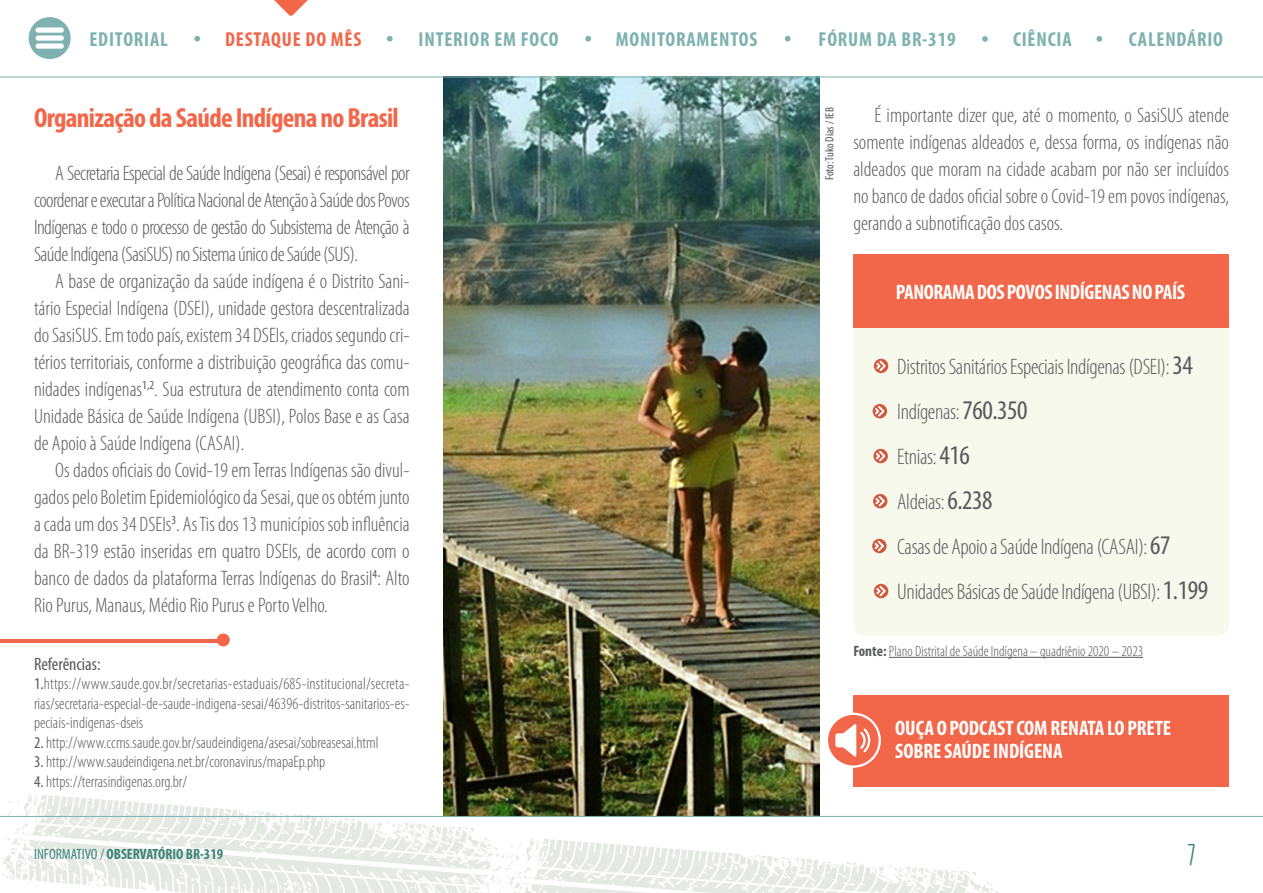
<style>
.page{position:relative;width:1263px;height:893px;background:#fff}
.page>*{position:absolute;margin:0;border:0;box-sizing:border-box;transform-origin:0 0}
.t1{font:condensed 30px "Aracne";color:#3c8476}
.t2{font:700 condensed 27.75px "Myriad Pro";letter-spacing:-.025em;color:#f26649}
.t3{font:300 condensed 22.5px "Myriad Pro";letter-spacing:-.015em;color:#58595b}
.t4{font:300 condensed 21px/27px "Myriad Pro";color:#58595b;text-align:justify}
.t5{font:700 condensed 21px/22.5px "Myriad Pro";letter-spacing:-.005em;color:#fff}
.t6{font:700 condensed 20.25px "Myriad Pro";letter-spacing:.04em;color:#7db2b0}
.t7{font:700 condensed 20.25px "Myriad Pro";letter-spacing:.04em;color:#f26649}
.t8{font:condensed 18px "Myriad Pro";color:#58595b}
.t9{font:300 condensed 16.5px/19.5px "Myriad Pro";color:#58595b;text-align:justify}
.t10{font:300 condensed 15px "Myriad Pro";color:#58595b}
.t11{font:700 condensed 15px "Myriad Pro";color:#3c8476}
.t12{font:condensed 12px "Myriad Pro";color:#58595b}
.s1{font-weight:400}
.s2{font-weight:400;font-size:27px}
.s3{font-weight:700}
</style>
<div class="page">
<img style="left:444px;top:78px;width:375px;height:738px">
<div style="left:853px;top:328px;width:376px;height:308px;background:#f6f9ec"></div>
<svg style="left:2px;top:792px;width:518px;height:101px"></svg>
<svg style="left:503px;top:836px;width:497px;height:57px"></svg>
<hr style="left:0;top:77px;width:1263px;height:1px;background:#7db2b0">
<hr style="left:0;top:816px;width:1263px;height:1px;background:#7db2b0">
<div style="left:29px;top:17px;width:42px;height:42px;background:#7db2b0;border-radius:50%"></div>
<svg style="left:36px;top:27px;width:28px;height:22px"></svg>
<hr style="left:0;top:639px;width:221px;height:4px;background:#f26649">
<div style="left:217px;top:633px;width:13px;height:13px;background:#f26649;border-radius:50%"></div>
<div style="left:853px;top:254px;width:376px;height:74px;background:#f26649"></div>
<div style="left:874px;top:359px;width:14px;height:14px;background:#d1583f;border-radius:50%"></div>
<svg style="left:876px;top:361px;width:10px;height:10px"></svg>
<div style="left:873px;top:404px;width:14px;height:14px;background:#d1583f;border-radius:50%"></div>
<svg style="left:875px;top:406px;width:9px;height:11px"></svg>
<svg style="left:873px;top:449px;width:15px;height:14px"></svg>
<svg style="left:876px;top:451px;width:9px;height:10px"></svg>
<div style="left:873px;top:494px;width:14px;height:14px;background:#d1583f;border-radius:50%"></div>
<svg style="left:875px;top:496px;width:10px;height:10px"></svg>
<svg style="left:872px;top:539px;width:15px;height:14px"></svg>
<svg style="left:874px;top:541px;width:10px;height:10px"></svg>
<div style="left:874px;top:584px;width:14px;height:14px;background:#d1583f;border-radius:50%"></div>
<svg style="left:876px;top:586px;width:10px;height:10px"></svg>
<hr style="left:889px;top:657px;width:254px;height:1px;background:#58595b">
<div style="left:853px;top:695px;width:376px;height:92px;background:#f26649"></div>
<svg style="left:827px;top:714px;width:53px;height:53px"></svg>
<div style="left:826px;top:713px;width:55px;height:55px;border:2px solid #fff;border-radius:50%"></div>
<svg style="left:835px;top:724px;width:35px;height:33px"></svg>
<svg style="left:274px;top:0;width:34px;height:16px"></svg>
<svg style="left:194px;top:36px;width:6px;height:6px"></svg>
<svg style="left:387px;top:36px;width:6px;height:6px"></svg>
<svg style="left:585px;top:36px;width:6px;height:6px"></svg>
<svg style="left:785px;top:36px;width:5px;height:6px"></svg>
<svg style="left:1096px;top:36px;width:6px;height:6px"></svg>
<svg style="left:982px;top:36px;width:6px;height:6px"></svg>
<p class="t6" style="left:90px;top:26px;width:80px">EDITORIAL</p>
<p class="t7" style="left:225px;top:26px;width:138px">DESTAQUE DO MÊS</p>
<p class="t6" style="left:419px;top:26px;width:141px">INTERIOR EM FOCO</p>
<p class="t6" style="left:616px;top:26px;width:143px">MONITORAMENTOS</p>
<p class="t6" style="left:819px;top:26px;width:139px">FÓRUM DA BR-319</p>
<p class="t6" style="left:1013px;top:26px;width:60px">CIÊNCIA</p>
<p class="t6" style="left:1129px;top:26px;width:96px">CALENDÁRIO</p>
<p class="t2" style="left:34px;top:101px;width:366px">Organização da Saúde Indígena no Brasil</p>
<p class="t4" style="left:34px;top:159px;width:377px;text-indent:21px">A Secretaria Especial de Saúde Indígena (Sesai) é responsável por coordenar e executar a Política Nacional de Atenção à Saúde dos Povos Indígenas e todo o processo de gestão do Subsistema de Atenção à Saúde Indígena (SasiSUS) no Sistema único de Saúde (SUS).</p>
<p class="t4" style="left:34px;top:267px;width:377px;text-indent:21px">A base de organização da saúde indígena é o Distrito Sani&shy;tário Especial Indígena (DSEI), unidade gestora descentralizada do SasiSUS. Em todo país, existem 34 DSEIs, criados segundo cri&shy;térios territoriais, conforme a distribuição geográfica das comu&shy;nidades indígenas<sup>1,2</sup>. Sua estrutura de atendimento conta com Unidade Básica de Saúde Indígena (UBSI), Polos Base e as Casa de Apoio à Saúde Indígena (CASAI).</p>
<p class="t4" style="left:34px;top:456px;width:377px;text-indent:21px">Os dados oficiais do Covid-19 em Terras Indígenas são divul&shy;gados pelo Boletim Epidemiológico da Sesai, que os obtém junto a cada um dos 34 DSEIs<sup>3</sup>. As Tis dos 13 municípios sob influência da BR-319 estão inseridas em quatro DSEIs, de acordo com o banco de dados da plataforma Terras Indígenas do Brasil<sup>4</sup>: Alto Rio Purus, Manaus, Médio Rio Purus e Porto Velho.</p>
<p class="t8" style="left:34px;top:653px;width:68px">Referências:</p>
<p class="t9" style="left:34px;top:674px;width:377px"><span class="s1">1.</span>https://www.saude.gov.br/secretarias-estaduais/685-institucional/secreta&shy;rias/secretaria-especial-de-saude-indigena-sesai/46396-distritos-sanitarios-es&shy;peciais-indigenas-dseis</p>
<p class="t9" style="left:34px;top:732px;width:346px"><span class="s1">2.</span> http://www.ccms.saude.gov.br/saudeindigena/asesai/sobreasesai.html</p>
<p class="t9" style="left:34px;top:752px;width:293px"><span class="s1">3.</span> http://www.saudeindigena.net.br/coronavirus/mapaEp.php</p>
<p class="t9" style="left:34px;top:771px;width:155px"><span class="s1">4.</span> https://terrasindigenas.org.br/</p>
<p class="t11" style="left:34px;top:845px;width:191px"><span class="s1">INFORMATIVO /</span> OBSERVATÓRIO BR-319</p>
<p class="t12" style="left:822px;top:180px;width:74px;rotate:-90deg">Foto: Tuko Dias / IEB</p>
<p class="t4" style="left:853px;top:102px;width:377px;text-indent:21px">É importante dizer que, até o momento, o SasiSUS atende somente indígenas aldeados e, dessa forma, os indígenas não aldeados que moram na cidade acabam por não ser incluídos no banco de dados oficial sobre o Covid-19 em povos indígenas, gerando a subnotificação dos casos.</p>
<p class="t5" style="left:896px;top:280px;width:291px">PANORAMA DOS POVOS INDÍGENAS NO PAÍS</p>
<p class="t3" style="left:897px;top:353px;width:297px">Distritos Sanitários Especiais Indígenas (DSEI): <span class="s2">34</span></p>
<p class="t3" style="left:897px;top:398px;width:132px">Indígenas: <span class="s2">760.350</span></p>
<p class="t3" style="left:897px;top:443px;width:74px">Etnias: <span class="s2">416</span></p>
<p class="t3" style="left:897px;top:488px;width:97px">Aldeias: <span class="s2">6.238</span></p>
<p class="t3" style="left:897px;top:533px;width:275px">Casas de Apoio a Saúde Indígena (CASAI): <span class="s2">67</span></p>
<p class="t3" style="left:897px;top:578px;width:312px">Unidades Básicas de Saúde Indígena (UBSI): <span class="s2">1.199</span></p>
<p class="t10" style="left:853px;top:642px;width:291px"><span class="s3">Fonte:</span> Plano Distrital de Saúde Indígena – quadriênio 2020 – 2023</p>
<p class="t5" style="left:895px;top:716px;width:277px">OUÇA O PODCAST COM RENATA LO PRETE<br>SOBRE SAÚDE INDÍGENA</p>
<p class="t1" style="left:1188px;top:837px;width:11px">7</p>
</div>
